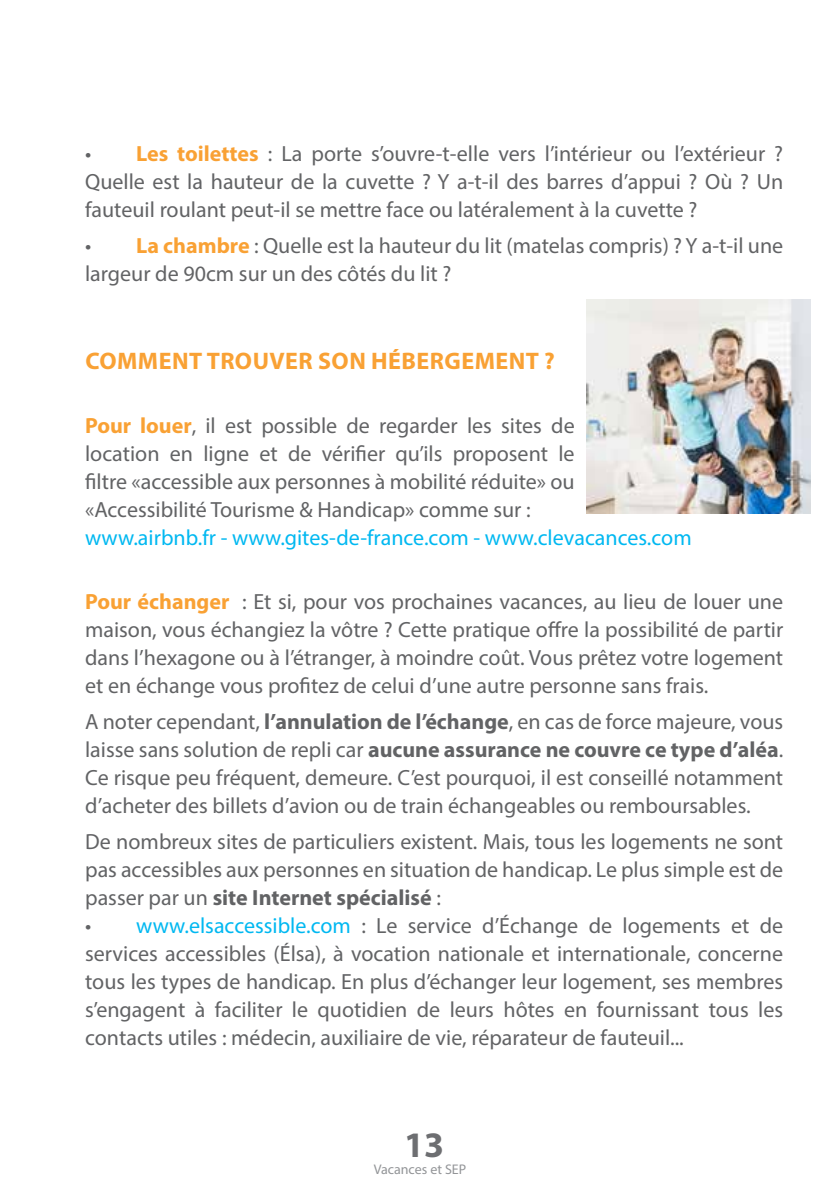
<style>
.page{position:relative;width:840px;height:1191px;background:#fff}
.page>*{position:absolute;margin:0;border:0;box-sizing:border-box;transform-origin:0 0}
.t1{font:700 36px "Myriad Pro";color:#6d6e71}
.t2{font:700 24px "Myriad Pro";letter-spacing:.02em;color:#f9a134}
.t3{font:22px/28px "Myriad Pro";color:#626365;text-align:justify}
.t4{font:22px "Myriad Pro";color:#00b8f1}
.t5{font:14px "Myriad Pro";color:#939598}
.s1{font-weight:700;color:#f9a134}
.s2{font-weight:700}
.s3{color:#00b8f1}
</style>
<div class="page">
<img style="left:586px;top:299px;width:224px;height:215px">
<p class="t3" style="left:85px;top:139px;width:699px">• <span class="s1">Les toilettes</span> : La porte s’ouvre-t-elle vers l’intérieur ou l’extérieur ?<br>Quelle est la hauteur de la cuvette ? Y a-t-il des barres d’appui ? Où ? Un fauteuil roulant peut-il se mettre face ou latéralement à la cuvette ?</p>
<p class="t3" style="left:85px;top:231px;width:699px">• <span class="s1">La chambre</span> : Quelle est la hauteur du lit (matelas compris) ? Y a-t-il une largeur de 90cm sur un des côtés du lit ?</p>
<p class="t2" style="left:85px;top:345px;width:51px">comme</p>
<p class="t2" style="left:172px;top:345px;width:305px">nt trouver son hébergeme</p>
<p class="t2" style="left:508px;top:345px;width:47px">nt ?</p>
<p class="t3" style="left:85px;top:411px;width:491px"><span class="s1">Pour louer</span>, il est possible de regarder les sites de location en ligne et de vérifier qu’ils proposent le filtre «accessible aux personnes à mobilité réduite» ou «Accessibilité Tourisme &amp; Handicap» comme sur :</p>
<p class="t4" style="left:85px;top:524px;width:607px">www.airbnb.fr - www.gites-de-france.com - www.clevacances.com</p>
<p class="t3" style="left:85px;top:587px;width:699px"><span class="s1">Pour échanger</span> : Et si, pour vos prochaines vacances, au lieu de louer une maison, vous échangiez la vôtre ? Cette pratique offre la possibilité de partir dans l’hexagone ou à l’étranger, à moindre coût. Vous prêtez votre logement et en échange vous profitez de celui d’une autre personne sans frais.</p>
<p class="t3" style="left:85px;top:707px;width:699px">A noter cependant, <span class="s2">l’annulation de l’échange</span>, en cas de force majeure, vous laisse sans solution de repli car <span class="s2">aucune assurance ne couvre ce type d’aléa</span>.<br>Ce risque peu fréquent, demeure. C’est pourquoi, il est conseillé notamment d’acheter des billets d’avion ou de train échangeables ou remboursables.</p>
<p class="t3" style="left:85px;top:827px;width:699px">De nombreux sites de particuliers existent. Mais, tous les logements ne sont pas accessibles aux personnes en situation de handicap. Le plus simple est de passer par un <span class="s2">site Internet spécialisé</span> :</p>
<p class="t3" style="left:85px;top:911px;width:699px">• <span class="s3">www.elsaccessible.com</span> : Le service d’Échange de logements et de services accessibles (Élsa), à vocation nationale et internationale, concerne tous les types de handicap. En plus d’échanger leur logement, ses membres s’engagent à faciliter le quotidien de leurs hôtes en fournissant tous les contacts utiles : médecin, auxiliaire de vie, réparateur de fauteuil...</p>
<h1 class="t1" style="left:404px;top:1121px;width:41px">13</h1>
<p class="t5" style="left:373px;top:1161px;width:94px">Vacances et SEP</p>
</div>
